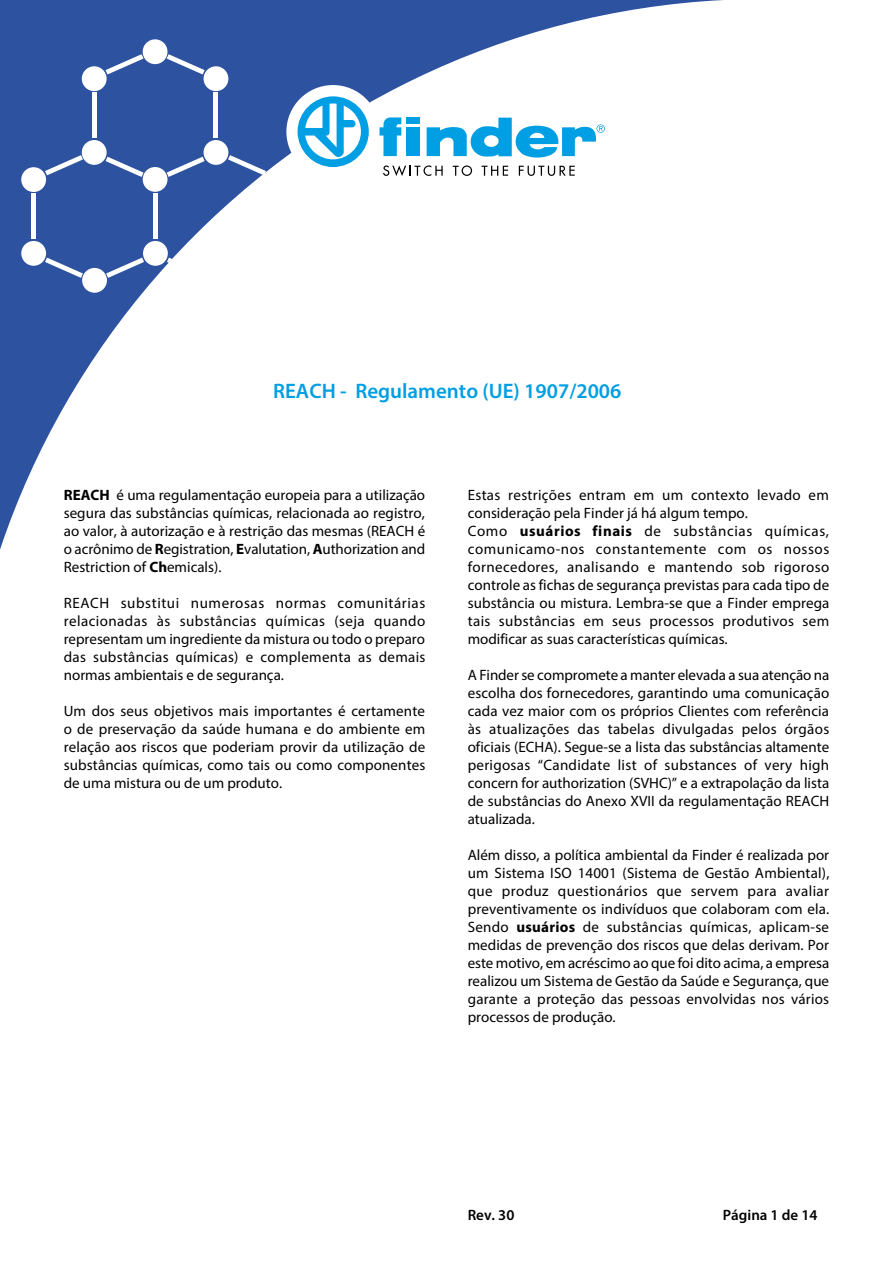
<style>
.page{position:relative;width:893px;height:1263px;background:#fff}
.page>*{position:absolute;margin:0;border:0;box-sizing:border-box;transform-origin:0 0}
.t1{font:600 21px "Myriad Pro";color:#009ee3}
.t2{font:15px/18px "Myriad Pro";letter-spacing:.005em;color:#000;text-align:justify}
.t3{font:600 15px "Myriad Pro";color:#000}
.s1{font-weight:700}
</style>
<div class="page">
<svg style="left:0;top:0;width:723px;height:550px"></svg>
<div style="left:286px;top:85px;width:94px;height:93px;background:#fff;border-radius:50%"></div>
<svg style="left:298px;top:96px;width:71px;height:71px"></svg>
<svg style="left:427px;top:118px;width:178px;height:40px"></svg>
<svg style="left:379px;top:117px;width:22px;height:39px"></svg>
<div style="left:407px;top:127px;width:13px;height:29px;background:#009ee3"></div>
<div style="left:407px;top:117px;width:13px;height:7px;background:#009ee3"></div>
<svg style="left:383px;top:165px;width:60px;height:11px"></svg>
<svg style="left:453px;top:165px;width:19px;height:11px"></svg>
<svg style="left:481px;top:166px;width:27px;height:10px"></svg>
<svg style="left:519px;top:166px;width:56px;height:10px"></svg>
<h1 class="t1" style="left:273px;top:378px;width:350px">REACH - Regulamento (UE) 1907/2006</h1>
<p class="t2" style="left:64px;top:486px;width:363px"><span class="s1">REACH</span> é uma regulamentação europeia para a utilização segura das substâncias químicas, relacionada ao registro, ao valor, à autorização e à restrição das mesmas (REACH é o acrônimo de <span class="s1">R</span>egistration, <span class="s1">E</span>valutation, <span class="s1">A</span>uthorization and Restriction of <span class="s1">Ch</span>emicals).</p>
<p class="t2" style="left:64px;top:594px;width:363px">REACH substitui numerosas normas comunitárias relacionadas às substâncias químicas (seja quando representam um ingrediente da mistura ou todo o preparo das substâncias químicas) e complementa as demais normas ambientais e de segurança.</p>
<p class="t2" style="left:64px;top:702px;width:363px">Um dos seus objetivos mais importantes é certamente o de preservação da saúde humana e do ambiente em relação aos riscos que poderiam provir da utilização de substâncias químicas, como tais ou como componentes de uma mistura ou de um produto.</p>
<p class="t2" style="left:468px;top:486px;width:363px;text-align:left">Estas restrições entram em um contexto levado em consideração pela Finder já há algum tempo.<br>Como <span class="s1">usuários finais</span> de substâncias químicas, comunicamo-nos constantemente com os nossos fornecedores, analisando e mantendo sob rigoroso controle as fichas de segurança previstas para cada tipo de substância ou mistura. Lembra-se que a Finder emprega tais substâncias em seus processos produtivos sem modificar as suas características químicas.</p>
<p class="t2" style="left:468px;top:666px;width:363px">A Finder se compromete a manter elevada a sua atenção na escolha dos fornecedores, garantindo uma comunicação cada vez maior com os próprios Clientes com referência às atualizações das tabelas divulgadas pelos órgãos oficiais (ECHA). Segue-se a lista das substâncias altamente perigosas “Candidate list of substances of very high concern for authorization (SVHC)” e a extrapolação da lista de substâncias do Anexo XVII da regulamentação REACH atualizada.</p>
<p class="t2" style="left:468px;top:846px;width:363px">Além disso, a política ambiental da Finder é realizada por um Sistema ISO 14001 (Sistema de Gestão Ambiental), que produz questionários que servem para avaliar preventivamente os indivíduos que colaboram com ela.<br>Sendo <span class="s1">usuários</span> de substâncias químicas, aplicam-se medidas de prevenção dos riscos que delas derivam. Por este motivo, em acréscimo ao que foi dito acima, a empresa realizou um Sistema de Gestão da Saúde e Segurança, que garante a proteção das pessoas envolvidas nos vários processos de produção.</p>
<p class="t3" style="left:468px;top:1206px;width:48px">Rev. 30</p>
<p class="t3" style="left:723px;top:1206px;width:96px">Página 1 de 14</p>
</div>
